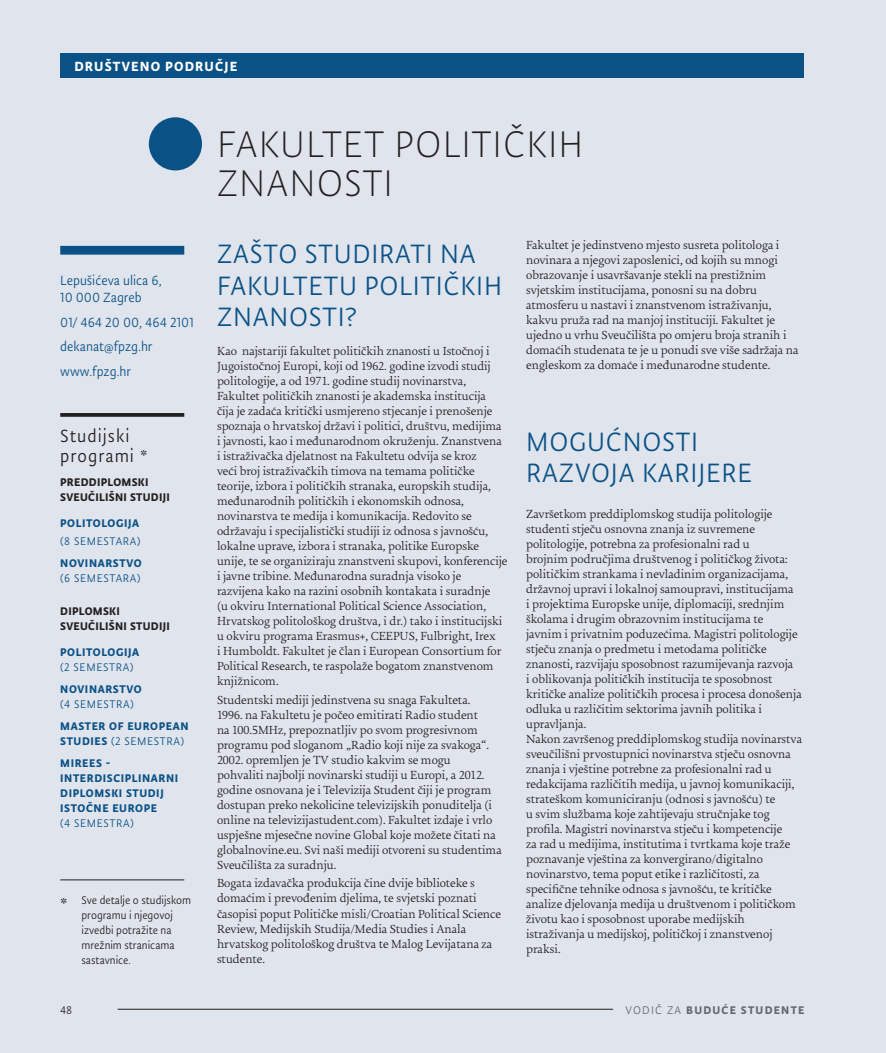
<style>
.page{position:relative;width:886px;height:1053px;background:#fff}
.page>*{position:absolute;margin:0;border:0;box-sizing:border-box;transform-origin:0 0}
.t1{font:300 41.75px/38.8px "Unizg Sans";letter-spacing:.025em;color:#231f20}
.t2{font:30px/31.2px "Unizg Sans Normal";letter-spacing:.025em;color:#0a5286}
.t3{font:20px/20px "Unizg Sans Normal";letter-spacing:.05em;color:#231f20}
.t4{font:15px/24.6px "Unizg Sans Normal";color:#0a5286}
.t5{font:700 15px "Unizg Sans";letter-spacing:.075em;color:#fff}
.t6{font:300 12.5px/15px "Uni Zg";color:#231f20}
.t7{font:700 12.5px/15px "Unizg Sans";letter-spacing:.05em;color:#0a5286}
.t8{font:12.5px/15px "Unizg Sans Normal";color:#231f20}
.t9{font:12.5px "Unizg Sans Normal";letter-spacing:.05em;color:#0a5286}
.t10{font:700 12.5px/15px "Unizg Sans";letter-spacing:.025em;color:#231f20}
.t11{font:700 12.5px "Unizg Sans";letter-spacing:.1em;color:#66676f}
.s1{font-family:"Unizg Sans Normal";font-weight:400}
</style>
<div class="page">
<div style="left:0;top:0;width:886px;height:1052px;background:#e0e4ed"></div>
<div style="left:60px;top:53px;width:744px;height:24px;background:#0a5286"></div>
<hr style="left:118px;top:1008px;width:495px;height:1px;background:#231f20">
<div style="left:149px;top:117px;width:53px;height:53px;background:#0a5286;border-radius:50%"></div>
<div style="left:60px;top:246px;width:124px;height:8px;background:#0a5286"></div>
<hr style="left:60px;top:879px;width:124px;height:1px;background:#231f20">
<svg style="left:60px;top:413px;width:124px;height:4px"></svg>
<p class="t5" style="left:74px;top:58px;width:164px">DRUŠTVENO PODRUČJE</p>
<p class="t4" style="left:60px;top:271px;width:103px;line-height:17.5px">Lepušićeva ulica 6,<br>10 000 Zagreb</p>
<p class="t4" style="left:60px;top:310px;width:135px">01/ 464 20 00, 464 2101 dekanat@fpzg.hr www.fpzg.hr</p>
<h3 class="t3" style="left:60px;top:426px;width:89px">Studijski programi *</h3>
<p class="t10" style="left:60px;top:475px;width:111px">PREDDIPLOMSKI<br>SVEUČILIŠNI STUDIJI</p>
<p class="t7" style="left:60px;top:515px;width:80px">POLITOLOGIJA</p>
<p class="t9" style="left:60px;top:534px;width:82px">(8 sem estara)</p>
<p class="t7" style="left:60px;top:555px;width:83px">NOVINARSTVO</p>
<p class="t9" style="left:60px;top:571px;width:82px">(6 sem estara)</p>
<p class="t10" style="left:60px;top:603px;width:111px">DIPLOMSKI<br>SVEUČILIŠNI STUDIJI</p>
<p class="t7" style="left:60px;top:644px;width:80px">POLITOLOGIJA</p>
<p class="t9" style="left:60px;top:660px;width:75px">(2 sem estra)</p>
<p class="t7" style="left:60px;top:681px;width:83px">NOVINARSTVO</p>
<p class="t9" style="left:60px;top:697px;width:75px">(4 sem estra)</p>
<p class="t7" style="left:60px;top:718px;width:9px">MASTER</p>
<p class="t7" style="left:109px;top:718px;width:27px">OF EUROPEAN</p>
<p class="t7" style="left:60px;top:733px;width:8px">STUDIES</p>
<p class="t9" style="left:111px;top:734px;width:75px">(2 SEMESTRA)</p>
<p class="t7" style="left:60px;top:755px;width:8px">MIREES</p>
<p class="t7" style="left:106px;top:755px;width:6px">-</p>
<p class="t7" style="left:60px;top:770px;width:8px">INTERDISCIPLINARNI<br>DIPLOMSKI</p>
<p class="t7" style="left:126px;top:785px;width:8px">STUDIJ</p>
<p class="t7" style="left:60px;top:800px;width:8px">ISTOČNE</p>
<p class="t7" style="left:112px;top:800px;width:9px">EUROPE</p>
<p class="t9" style="left:60px;top:816px;width:75px">(4 SEMESTRA)</p>
<h3 class="t3" style="left:60px;top:893px;width:9px">*</h3>
<p class="t8" style="left:81px;top:892px;width:111px">Sve detalje o studijskom programu i njegovoj izvedbi potražite na mrežnim stranicama sastavnice.</p>
<h1 class="t1" style="left:217px;top:125px;width:368px;text-indent:89px">LTET POLITIČ KI H<br>ZNANOSTI</h1>
<h1 class="t1" style="left:217px;top:125px;width:22px">FAKU</h1>
<h2 class="t2" style="left:217px;top:238px;width:104px">Zašto studir</h2>
<h2 class="t2" style="left:217px;top:238px;width:271px;text-indent:178px">ati na<br>Faku ltetu političkih znanosti?</h2>
<p class="t6" style="left:217px;top:344px;width:292px">Kao najstariji fakultet političkih znanosti u Istočnoj i Jugoistočnoj Europi, koji od 1962. godine izvodi studij politologije, a od 1971. godine studij novinarstva, Fakultet političkih znanosti je akademska institucija<br>čija je zadaća kritički usmjereno stjecanje i prenošenje spoznaja o hrvatskoj državi i politici, društvu, medijima i javnosti, kao i međunarodnom okruženju. Znanstvena i istraživačka djelatnost na Fakultetu odvija se kroz<br>veći broj istraživačkih timova na temama političke teorije, izbora i političkih stranaka, europskih studija, međunarodnih političkih i ekonomskih odnosa, novinarstva te medija i komunikacija. Redovito se održavaju i specijalistički studiji iz odnosa s javnošću, lokalne uprave, izbora i stranaka, politike Europske unije, te se organiziraju znanstveni skupovi, konferencije i javne tribine. Međunarodna suradnja visoko je razvijena kako na razini osobnih kontakata i suradnje<br>(u okviru International Political Science Association, Hrvatskog politološkog društva, i dr.) tako i institucijski u okviru programa Erasmus+, CEEPUS, Fulbright, Irex<br>i Humboldt. Fakultet je član i European Consortium for Political Research, te raspolaže bogatom znanstvenom knjižnicom.</p>
<p class="t6" style="left:217px;top:693px;width:286px">Studentski mediji jedinstvena su snaga Fakulteta.<br>1996. na Fakultetu je počeo emitirati Radio student<br>na 100.5MHz, prepoznatljiv po svom progresivnom programu pod sloganom „Radio koji nije za svakoga“.<br>2002. opremljen je TV studio kakvim se mogu<br>pohvaliti najbolji novinarski studiji u Europi, a 2012. godine osnovana je i Televizija Student čiji je program dostupan preko nekolicine televizijskih ponuditelja (i online na televizijastudent.com). Fakultet izdaje i vrlo uspješne mjesečne novine Global koje možete čitati na globalnovine.eu. Svi naši mediji otvoreni su studentima Sveučilišta za suradnju.</p>
<p class="t6" style="left:217px;top:876px;width:286px">Bogata izdavačka produkcija čine dvije biblioteke s domaćim i prevođenim djelima, te svjetski poznati časopisi poput Političke misli/Croatian Political Science Review, Medijskih Studija/Media Studies i Anala hrvatskog politološkog društva te Malog Levijatana za studente.</p>
<p class="t6" style="left:526px;top:238px;width:274px">Fakultet je jedinstveno mjesto susreta politologa i novinara a njegovi zaposlenici, od kojih su mnogi obrazovanje i usavršavanje stekli na prestižnim svjetskim institucijama, ponosni su na dobru atmosferu u nastavi i znanstvenom istraživanju, kakvu pruža rad na manjoj instituciji. Fakultet je ujedno u vrhu Sveučilišta po omjeru broja stranih i domaćih studenata te je u ponudi sve više sadržaja na engleskom za domaće i međunarodne studente.</p>
<h2 class="t2" style="left:526px;top:426px;width:228px">Mogućnosti razvoja karijer e</h2>
<p class="t6" style="left:526px;top:507px;width:278px">Završetkom preddiplomskog studija politologije studenti stječu osnovna znanja iz suvremene politologije, potrebna za profesionalni rad u<br>brojnim područjima društvenog i političkog života: političkim strankama i nevladinim organizacijama, državnoj upravi i lokalnoj samoupravi, institucijama<br>i projektima Europske unije, diplomaciji, srednjim školama i drugim obrazovnim institucijama te javnim i privatnim poduzećima. Magistri politologije stječu znanja o predmetu i metodama političke znanosti, razvijaju sposobnost razumijevanja razvoja<br>i oblikovanja političkih institucija te sposobnost kritičke analize političkih procesa i procesa donošenja odluka u različitim sektorima javnih politika i upravljanja.<br>Nakon završenog preddiplomskog studija novinarstva sveučilišni prvostupnici novinarstva stječu osnovna znanja i vještine potrebne za profesionalni rad u redakcijama različitih medija, u javnoj komunikaciji, strateškom komuniciranju (odnosi s javnošću) te<br>u svim službama koje zahtijevaju stručnjake tog profila. Magistri novinarstva stječu i kompetencije<br>za rad u medijima, institutima i tvrtkama koje traže poznavanje vještina za konvergirano/digitalno novinarstvo, tema poput etike i različitosti, za specifične tehnike odnosa s javnošću, te kritičke analize djelovanja medija u društvenom i političkom životu kao i sposobnost uporabe medijskih istraživanja u medijskoj, političkoj i znanstvenoj praksi.</p>
<p class="t8" style="left:60px;top:1002px;width:14px">48</p>
<p class="t11" style="left:625px;top:1002px;width:180px"><span class="s1">Vodič za</span> BUDUĆE STUDENTE</p>
</div>
